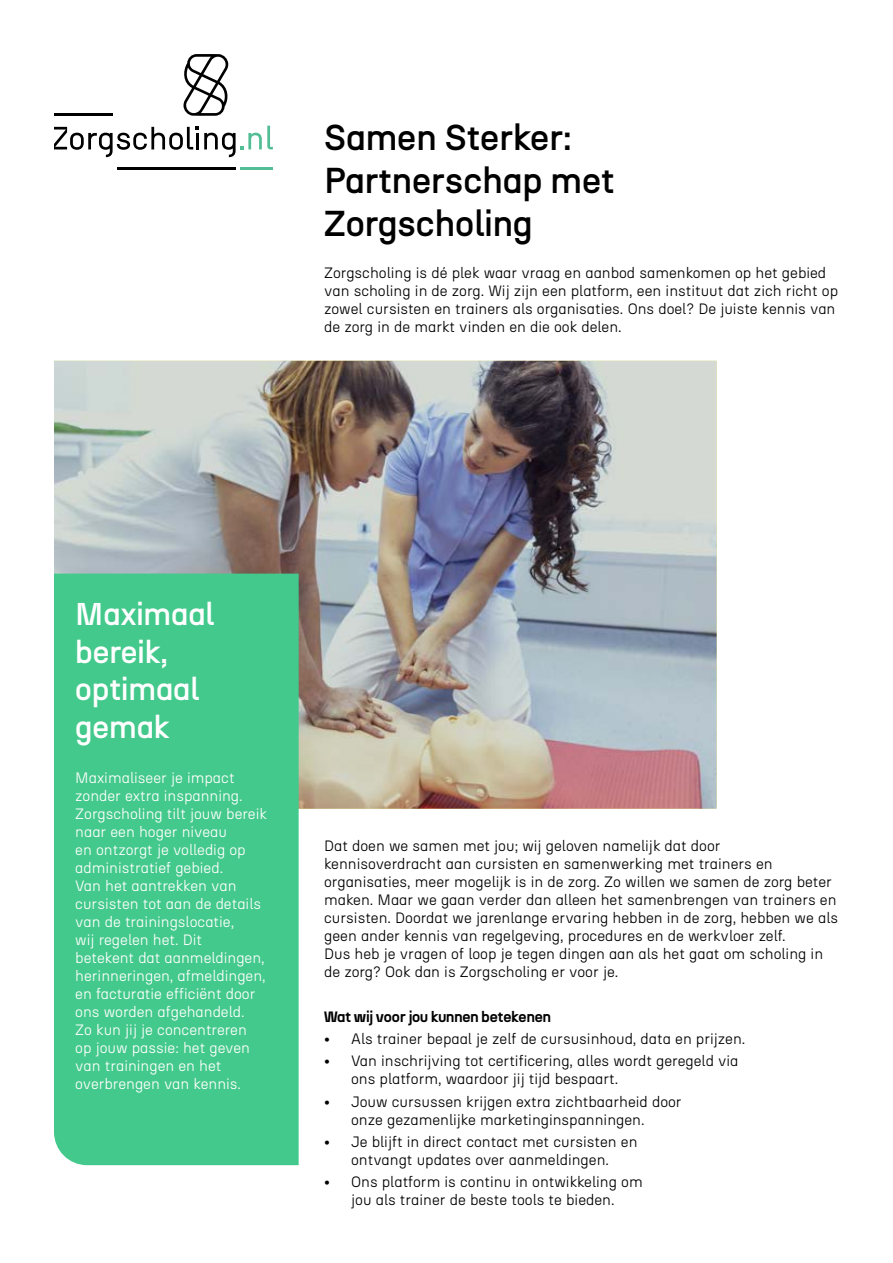
<style>
.page{position:relative;width:893px;height:1263px;background:#fff}
.page>*{position:absolute;margin:0;border:0;box-sizing:border-box;transform-origin:0 0}
.t1{font:500 36px/43.2px "N27";color:#000}
.t2{font:500 31.5px/37.8px "N27";color:#fff}
.t3{font:300 15px/18px "N27";color:#000}
.t4{font:300 15px/18px "N27";color:#fff}
.t5{font:700 15px "N27";color:#000}
</style>
<div class="page">
<svg style="left:183px;top:54px;width:46px;height:62px"></svg>
<hr style="left:117px;top:167px;width:119px;height:2px;background:#000">
<hr style="left:240px;top:167px;width:33px;height:2px;background:#53be95">
<hr style="left:54px;top:113px;width:59px;height:3px;background:#000">
<svg style="left:54px;top:126px;width:219px;height:31px"></svg>
<img style="left:54px;top:361px;width:663px;height:448px">
<div style="left:54px;top:574px;width:245px;height:591px;background:#43c98b"></div>
<h1 class="t1" style="left:324px;top:115px;width:292px">Samen Sterker:<br>Partnerschap met<br>Zorgscholing</h1>
<p class="t3" style="left:324px;top:263px;width:515px">Zorgscholing is dé plek waar vraag en aanbod samenkomen op het gebied van scholing in de zorg. Wij zijn een platform, een instituut dat zich richt op zowel cursisten en trainers als organisaties. Ons doel? De juiste kennis van de zorg in de markt vinden en die ook delen.</p>
<h2 class="t2" style="left:75px;top:594px;width:141px">Maximaal bereik, optimaal gemak</h2>
<p class="t4" style="left:75px;top:768px;width:193px">Maximaliseer je impact zonder extra inspanning.<br>Zorgscholing tilt jouw bereik naar een hoger niveau<br>en ontzorgt je volledig op administratief gebied.<br>Van het aantrekken van cursisten tot aan de details van de trainingslocatie,<br>wij regelen het. Dit<br>betekent dat aanmeldingen, herinneringen, afmeldingen, en facturatie efficiënt door ons worden afgehandeld.<br>Zo kun jij je concentreren<br>op jouw passie: het geven van trainingen en het overbrengen van kennis.</p>
<p class="t3" style="left:324px;top:837px;width:515px">Dat doen we samen met jou; wij geloven namelijk dat door kennisoverdracht aan cursisten en samenwerking met trainers en organisaties, meer mogelijk is in de zorg. Zo willen we samen de zorg beter maken. Maar we gaan verder dan alleen het samenbrengen van trainers en cursisten. Doordat we jarenlange ervaring hebben in de zorg, hebben we als geen ander kennis van regelgeving, procedures en de werkvloer zelf.<br>Dus heb je vragen of loop je tegen dingen aan als het gaat om scholing in de zorg? Ook dan is Zorgscholing er voor je.</p>
<p class="t5" style="left:324px;top:1007px;width:228px">Wat wij voor jou kunnen betekenen</p>
<p class="t3" style="left:324px;top:1030px;width:423px">• Als trainer bepaal je zelf de cursusinhoud, data en prijzen.</p>
<p class="t3" style="left:351px;top:1052px;width:389px;text-indent:-27px">• Van inschrijving tot certificering, alles wordt geregeld via ons platform, waardoor jij tijd bespaart.</p>
<p class="t3" style="left:351px;top:1092px;width:332px;text-indent:-27px">• Jouw cursussen krijgen extra zichtbaarheid door onze gezamenlijke marketinginspanningen.</p>
<p class="t3" style="left:324px;top:1132px;width:315px;text-align:center">• Je blijft in direct contact met cursisten en ontvangt updates over aanmeldingen.</p>
<p class="t3" style="left:324px;top:1173px;width:320px;text-align:center">• Ons platform is continu in ontwikkeling om jou als trainer de beste tools te bieden.</p>
</div>
